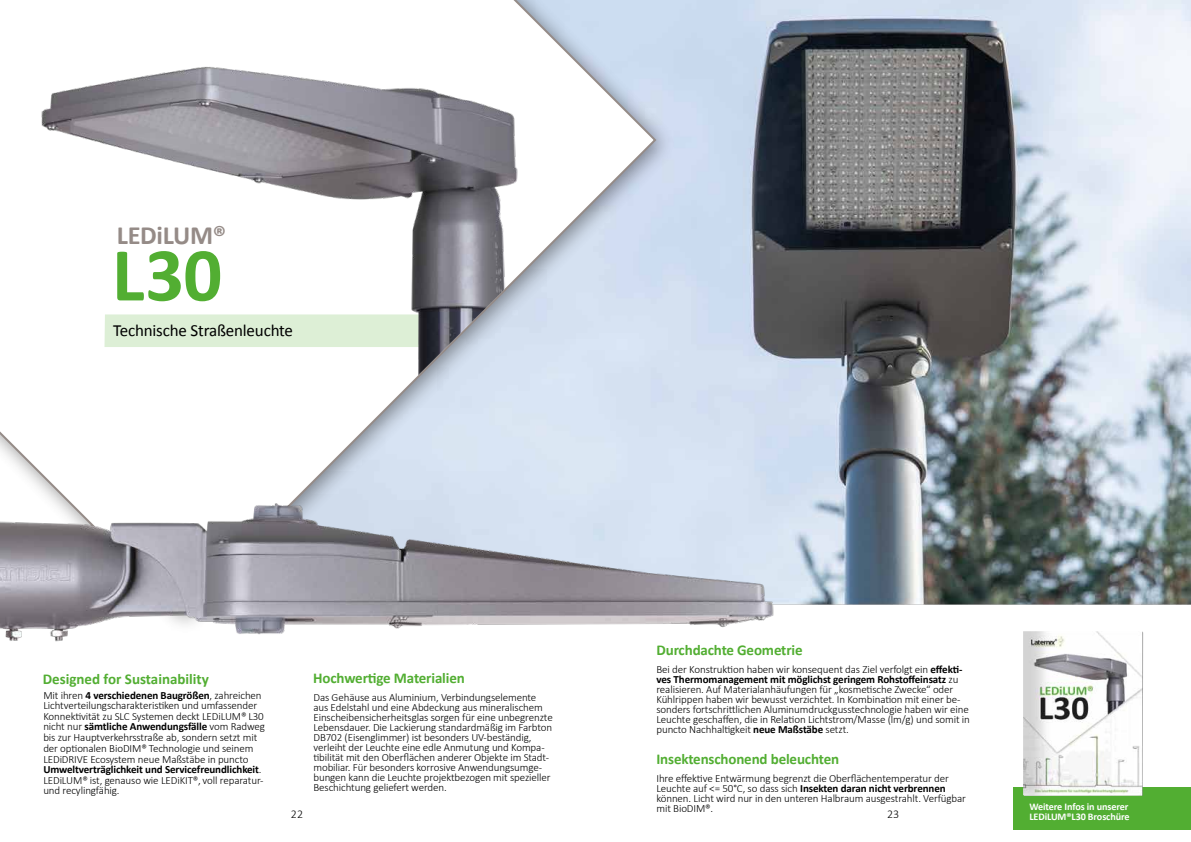
<style>
.page{position:relative;width:1191px;height:842px;background:#fff}
.page>*{position:absolute;margin:0;border:0;box-sizing:border-box;transform-origin:0 0}
.t1{font:700 76.8px "Calibri";color:#52ae32}
.t2{font:700 26.4px "Calibri";letter-spacing:-.01em;color:#958b87}
.t3{font:17px "Calibri";letter-spacing:-.01em;color:#000}
.t4{font:700 15px "Calibri";letter-spacing:-.01em;color:#52ae32}
.t5{font:300 12px "Calibri";color:#000}
.t6{font:300 11px/10px "Calibri";letter-spacing:-.01em;color:#000}
.t7{font:700 10.2px/10.2px "Calibri";letter-spacing:-.01em;color:#fff}
.s1{font-weight:700}
</style>
<div class="page">
<img style="left:677px;top:0;width:514px;height:605px">
<div style="left:1014px;top:787px;width:177px;height:43px;background:#52ae32"></div>
<img style="left:1023px;top:631px;width:120px;height:165px">
<div style="left:0;top:0;width:677px;height:636px;background:#d2ddf1"></div>
<svg style="left:0;top:0;width:658px;height:490px"></svg>
<div style="left:0;top:0;width:99px;height:266px;background:#fff"></div>
<img style="left:24px;top:47px;width:561px;height:328px">
<img style="left:0;top:490px;width:783px;height:152px">
<h2 class="t2" style="left:117px;top:217px;width:111px">LEDiLUM®</h2>
<h1 class="t1" style="left:112px;top:221px;width:112px">L30</h1>
<h3 class="t3" style="left:113px;top:318px;width:181px">Technische Straßenleuchte</h3>
<h3 class="t4" style="left:43px;top:669px;width:168px">Designed for Sustainability</h3>
<p class="t6" style="left:43px;top:690px;width:223px;line-height:10.6px">Mit ihren <span class="s1">4 verschiedenen Baugrößen</span>, zahreichen Lichtverteilungscharakteristiken und umfassender Konnektivität zu SLC Systemen deckt LEDiLUM® L30 nicht nur <span class="s1">sämtliche Anwendungsfälle</span> vom Radweg bis zur Hauptverkehrsstraße ab, sondern setzt mit der optionalen BioDIM® Technologie und seinem LEDiDRIVE Ecosystem neue Maßstäbe in puncto <span class="s1">Umweltverträglichkeit und Servicefreundlichkeit</span>.<br>LEDiLUM® ist, genauso wie LEDiKIT®, voll reparatur&shy;und recylingfähig.</p>
<h3 class="t4" style="left:656px;top:640px;width:148px">Durchdachte Geometrie</h3>
<p class="t6" style="left:656px;top:664px;width:315px">Bei der Konstruktion haben wir konsequent das Ziel verfolgt ein <span class="s1">effekti&shy;ves Thermomanagement mit möglichst geringem Rohstoffeinsatz</span> zu realisieren. Auf Materialanhäufungen für „kosmetische Zwecke“ oder Kühlrippen haben wir bewusst verzichtet. In Kombination mit einer be&shy;sonders fortschrittlichen Aluminumdruckgusstechnologie haben wir eine Leuchte geschaffen, die in Relation Lichtstrom/Masse (lm/g) und somit in puncto Nachhaltigkeit <span class="s1">neue Maßstäbe</span> setzt.</p>
<h3 class="t4" style="left:313px;top:668px;width:153px">Hochwertige Materialien</h3>
<p class="t6" style="left:313px;top:692px;width:241px">Das Gehäuse aus Aluminium, Verbindungselemente aus Edelstahl und eine Abdeckung aus mineralischem Einscheibensicherheitsglas sorgen für eine unbegrenzte Lebensdauer. Die Lackierung standardmäßig im Farbton DB702 (Eisenglimmer) ist besonders UV-beständig, verleiht der Leuchte eine edle Anmutung und Kompa&shy;tibilität mit den Oberflächen anderer Objekte im Stadt&shy;mobiliar. Für besonders korrosive Anwendungsumge&shy;bungen kann die Leuchte projektbezogen mit spezieller Beschichtung geliefert werden.</p>
<h3 class="t4" style="left:656px;top:749px;width:184px">Insektenschonend beleuchten</h3>
<p class="t6" style="left:656px;top:773px;width:311px">Ihre effektive Entwärmung begrenzt die Oberflächentemperatur der Leuchte auf &lt;= 50°C, so dass sich <span class="s1">Insekten daran nicht verbrennen </span>können. Licht wird nur in den unteren Halbraum ausgestrahlt. Verfügbar mit BioDIM®.</p>
<p class="t5" style="left:291px;top:807px;width:14px">22</p>
<p class="t5" style="left:887px;top:807px;width:14px">23</p>
<p class="t7" style="left:1029px;top:801px;width:102px">Weitere Infos in unserer<br>LEDiLUM®L30 Broschüre</p>
</div>
